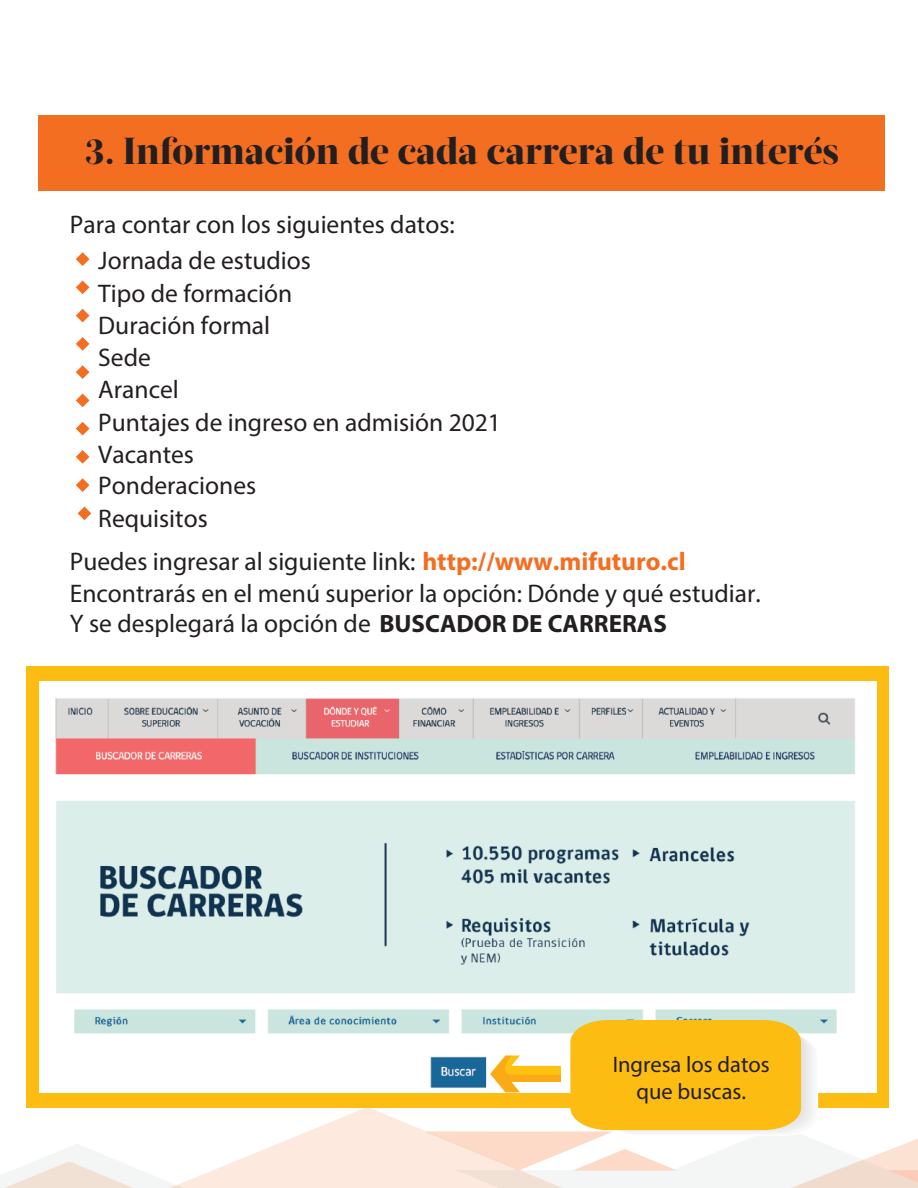
<style>
.page{position:relative;width:918px;height:1188px;background:#fff}
.page>*{position:absolute;margin:0;border:0;box-sizing:border-box;transform-origin:0 0}
.t1{font:800 37.5px "Acta Display";color:#231f20}
.t2{font:25.5px/32px "Myriad Pro";color:#231f20}
.t3{font:22.5px/27px "Myriad Pro";color:#231f20;text-align:center}
.s1{font-weight:700;color:#f36e21}
.s2{font-weight:700;font-size:25.05px}
</style>
<div class="page">
<svg style="left:76px;top:252px;width:13px;height:14px"></svg>
<svg style="left:76px;top:281px;width:13px;height:13px"></svg>
<svg style="left:76px;top:309px;width:13px;height:13px"></svg>
<svg style="left:76px;top:337px;width:13px;height:14px"></svg>
<svg style="left:76px;top:365px;width:13px;height:14px"></svg>
<svg style="left:76px;top:394px;width:13px;height:13px"></svg>
<svg style="left:76px;top:422px;width:13px;height:13px"></svg>
<svg style="left:76px;top:450px;width:13px;height:14px"></svg>
<div style="left:39px;top:115px;width:846px;height:76px;background:#f36e21"></div>
<svg style="left:76px;top:478px;width:13px;height:14px"></svg>
<svg style="left:78px;top:507px;width:13px;height:13px"></svg>
<div style="left:27px;top:666px;width:862px;height:442px;background:#fdbc12"></div>
<img style="left:40px;top:682px;width:836px;height:338px">
<svg style="left:0;top:1020px;width:918px;height:168px"></svg>
<h1 class="t1" style="left:85px;top:128px;width:755px">3. Información de cada carrera de tu interés</h1>
<p class="t2" style="left:98px;top:206px;width:358px;line-height:36.3px;text-indent:-28px">Para contar con los siguientes datos:<br>Jornada de estudios</p>
<p class="t2" style="left:98px;top:277px;width:404px">Tipo de formación<br>Duración formal<br>Sede<br>Arancel<br>Puntajes de ingreso en admisión 2021<br>Vacantes<br>Ponderaciones</p>
<p class="t2" style="left:70px;top:496px;width:617px;line-height:42.9px;text-indent:28px">Requisitos<br>Puedes ingresar al siguiente link: <span class="s1">http://www.mifuturo.cl</span></p>
<p class="t2" style="left:70px;top:577px;width:692px;line-height:30.6px">Encontrarás en el menú superior la opción: Dónde y qué estudiar.<br>Y se desplegará la opción de <span class="s2">BUSCADOR DE CARRERAS</span></p>
<p class="t3" style="left:613px;top:1050px;width:159px">Ingresa los datos que buscas.</p>
</div>
